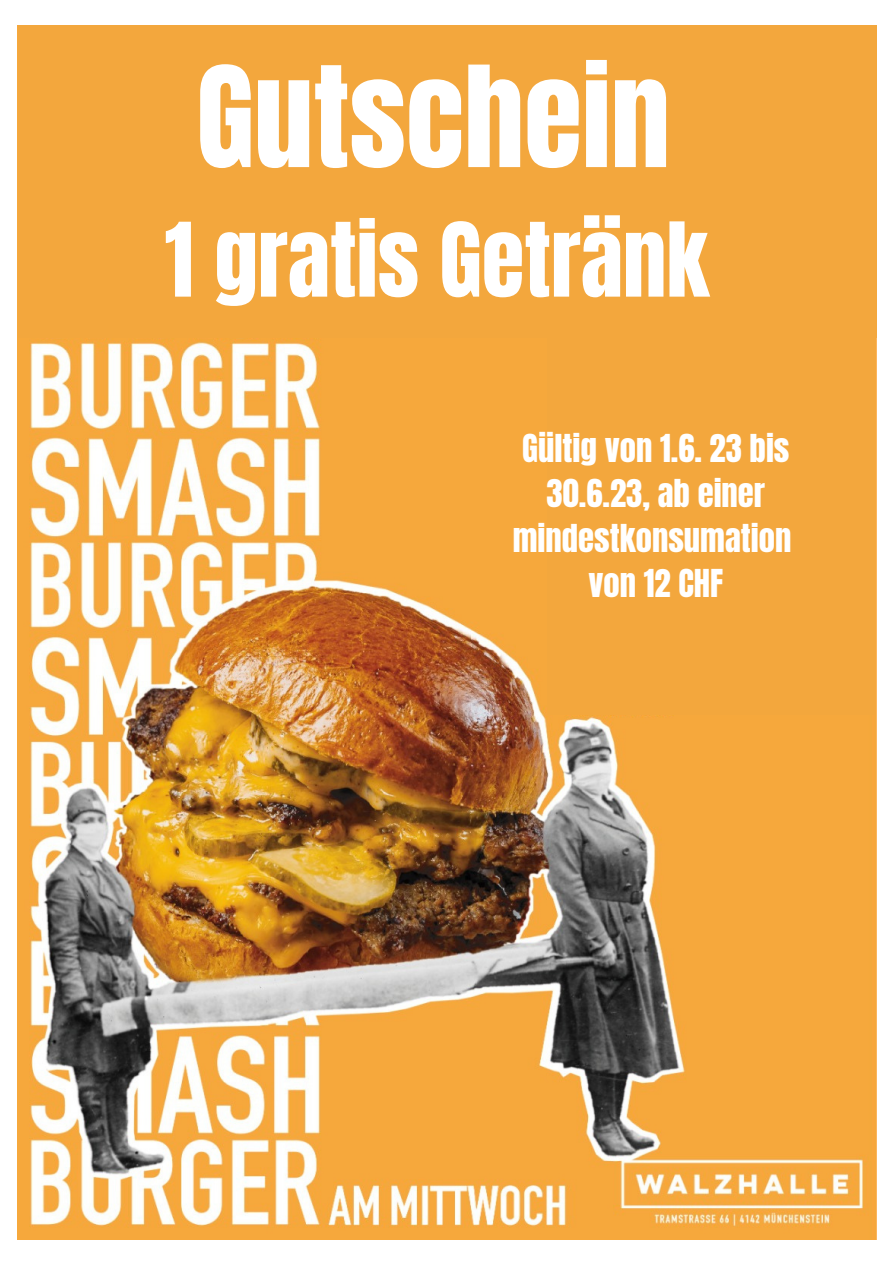
<style>
.page{position:relative;width:894px;height:1264px;background:#fff}
.page>*{position:absolute;margin:0;border:0;box-sizing:border-box;transform-origin:0 0}
.t1{font:118.65px "Anton";color:#fff}
.t2{font:87px "Anton";color:#fff}
.t3{font:32.7px/45px "Anton";color:#fff;text-align:center}
</style>
<div class="page">
<img style="left:18px;top:337px;width:858px;height:902px">
<div style="left:18px;top:25px;width:858px;height:312px;background:#f3a73d"></div>
<div style="left:547px;top:319px;width:328px;height:395px;background:#f3a73d"></div>
<p class="t1" style="left:196px;top:32px;width:475px">Gutschein</p>
<p class="t2" style="left:165px;top:197px;width:545px">1 gratis Getränk</p>
<p class="t3" style="left:512px;top:426px;width:280px">Gültig von 1.6. 23 bis<br>30.6.23, ab einer mindestkonsumation</p>
<p class="t3" style="left:588px;top:561px;width:136px">von 12 CHF</p>
</div>
